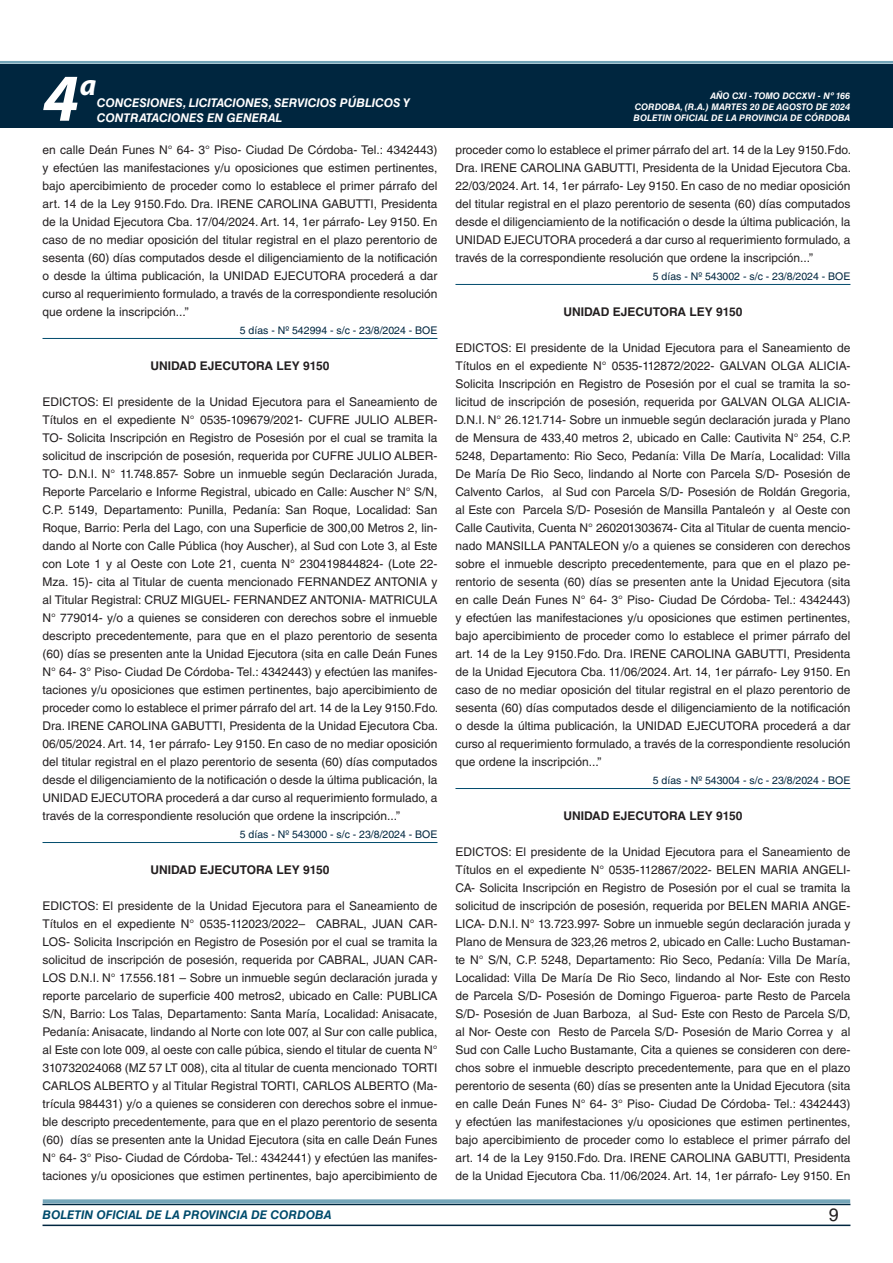
<style>
.page{position:relative;width:893px;height:1263px;background:#fff}
.page>*{position:absolute;margin:0;border:0;box-sizing:border-box;transform-origin:0 0}
.t1{font:italic 700 67.5px "Myriad Pro";color:#fff}
.t2{font:italic 700 30px "Myriad Pro";color:#fff}
.t3{font:18px "Helvetica LT Std";color:#231f20}
.TEXTO_BASE{font:12px/18px "Helvetica LT Std";color:#231f20;text-align:justify}
.RESUELVE{font:700 12px "Helvetica LT Std";color:#231f20}
.t4{font:italic 700 12px/14.4px "Helvetica LT Std";color:#fff}
.t5{font:italic 700 12px "Helvetica LT Std";color:#004b6c}
.FECHA_DE_VENCIMIENTO{font:10.5px "Helvetica LT Std";color:#00263f}
.t6{font:italic 700 9px/10.8px "Helvetica LT Std";color:#fff;text-align:right}
</style>
<div class="page">
<div style="left:0;top:61px;width:893px;height:6px;background:#fff;opacity:.75"></div>
<hr style="left:43px;top:1224px;width:807px;height:2px;background:#00263f">
<div style="left:42px;top:1198px;width:809px;height:8px;background:#fff;opacity:.75"></div>
<div style="left:0;top:64px;width:893px;height:64px;background:#00263f"></div>
<hr style="left:43px;top:338px;width:394px;height:1px;background:#004b6c">
<hr style="left:43px;top:842px;width:394px;height:1px;background:#004b6c">
<hr style="left:455px;top:284px;width:395px;height:1px;background:#004b6c">
<hr style="left:455px;top:788px;width:395px;height:1px;background:#004b6c">
<h1 class="t1" style="left:43px;top:54px;width:38px">4</h1>
<h2 class="t2" style="left:80px;top:66px;width:18px">a</h2>
<p class="t4" style="left:97px;top:96px;width:315px">CONCESIONES, LICITACIONES, SERVICIOS PÚBLICOS Y<br>CONTRATACIONES EN GENERAL</p>
<p class="TEXTO_BASE" style="left:43px;top:141px;width:396px">en calle Deán Funes N° 64- 3° Piso- Ciudad De Córdoba- Tel.: 4342443) y efectúen las manifestaciones y/u oposiciones que estimen pertinentes, bajo apercibimiento de proceder como lo establece el primer párrafo del art. 14 de la Ley 9150.Fdo. Dra. IRENE CAROLINA GABUTTI, Presidenta de la Unidad Ejecutora Cba. 17/04/2024. Art. 14, 1er párrafo- Ley 9150. En caso de no mediar oposición del titular registral en el plazo perentorio de sesenta (60) días computados desde el diligenciamiento de la notificación o desde la última publicación, la UNIDAD EJECUTORA procederá a dar curso al requerimiento formulado, a través de la correspondiente resolución que ordene la inscripción...”</p>
<p class="FECHA_DE_VENCIMIENTO" style="left:240px;top:324px;width:199px">5 días - Nº 542994 - s/c - 23/8/2024 - BOE</p>
<p class="RESUELVE" style="left:150px;top:358px;width:181px">UNIDAD EJECUTORA LEY 9150</p>
<p class="TEXTO_BASE" style="left:43px;top:393px;width:397px">EDICTOS: El presidente de la Unidad Ejecutora para el Saneamiento de Títulos en el expediente N° 0535-109679/2021- CUFRE JULIO ALBER-TO- Solicita Inscripción en Registro de Posesión por el cual se tramita la solicitud de inscripción de posesión, requerida por CUFRE JULIO ALBER-TO- D.N.I. N° 11.748.857- Sobre un inmueble según Declaración Jurada, Reporte Parcelario e Informe Registral, ubicado en Calle: Auscher N° S/N, C.P. 5149, Departamento: Punilla, Pedanía: San Roque, Localidad: San Roque, Barrio: Perla del Lago, con una Superficie de 300,00 Metros 2, lin&shy;dando al Norte con Calle Pública (hoy Auscher), al Sud con Lote 3, al Este con Lote 1 y al Oeste con Lote 21, cuenta N° 230419844824- (Lote 22- Mza. 15)- cita al Titular de cuenta mencionado FERNANDEZ ANTONIA y al Titular Registral: CRUZ MIGUEL- FERNANDEZ ANTONIA- MATRICULA N° 779014- y/o a quienes se consideren con derechos sobre el inmueble descripto precedentemente, para que en el plazo perentorio de sesenta (60) días se presenten ante la Unidad Ejecutora (sita en calle Deán Funes N° 64- 3° Piso- Ciudad De Córdoba- Tel.: 4342443) y efectúen las manifes&shy;taciones y/u oposiciones que estimen pertinentes, bajo apercibimiento de proceder como lo establece el primer párrafo del art. 14 de la Ley 9150.Fdo.<br>Dra. IRENE CAROLINA GABUTTI, Presidenta de la Unidad Ejecutora Cba.<br>06/05/2024. Art. 14, 1er párrafo- Ley 9150. En caso de no mediar oposición del titular registral en el plazo perentorio de sesenta (60) días computados desde el diligenciamiento de la notificación o desde la última publicación, la UNIDAD EJECUTORA procederá a dar curso al requerimiento formulado, a través de la correspondiente resolución que ordene la inscripción...”</p>
<p class="FECHA_DE_VENCIMIENTO" style="left:240px;top:828px;width:199px">5 días - Nº 543000 - s/c - 23/8/2024 - BOE</p>
<p class="RESUELVE" style="left:150px;top:862px;width:181px">UNIDAD EJECUTORA LEY 9150</p>
<p class="TEXTO_BASE" style="left:43px;top:897px;width:396px">EDICTOS: El presidente de la Unidad Ejecutora para el Saneamiento de Títulos en el expediente N° 0535-112023/2022– CABRAL, JUAN CAR-LOS- Solicita Inscripción en Registro de Posesión por el cual se tramita la solicitud de inscripción de posesión, requerida por CABRAL, JUAN CAR-LOS D.N.I. N° 17.556.181 – Sobre un inmueble según declaración jurada y reporte parcelario de superficie 400 metros2, ubicado en Calle: PUBLICA S/N, Barrio: Los Talas, Departamento: Santa María, Localidad: Anisacate, Pedanía: Anisacate, lindando al Norte con lote 007, al Sur con calle publica, al Este con lote 009, al oeste con calle púbica, siendo el titular de cuenta N° 310732024068 (MZ 57 LT 008), cita al titular de cuenta mencionado TORTI CARLOS ALBERTO y al Titular Registral TORTI, CARLOS ALBERTO (Ma&shy;trícula 984431) y/o a quienes se consideren con derechos sobre el inmue&shy;ble descripto precedentemente, para que en el plazo perentorio de sesenta (60) días se presenten ante la Unidad Ejecutora (sita en calle Deán Funes N° 64- 3° Piso- Ciudad de Córdoba- Tel.: 4342441) y efectúen las manifes&shy;taciones y/u oposiciones que estimen pertinentes, bajo apercibimiento de</p>
<p class="t6" style="left:635px;top:91px;width:217px">AÑO CXI - TOMO DCCXVI - Nº 166<br>CORDOBA, (R.A.) MARTES 20 DE AGOSTO DE 2024</p>
<p class="t6" style="left:634px;top:112px;width:218px">BOLETIN OFICIAL DE LA PROVINCIA DE CÓRDOBA</p>
<p class="TEXTO_BASE" style="left:455px;top:141px;width:397px">proceder como lo establece el primer párrafo del art. 14 de la Ley 9150.Fdo.<br>Dra. IRENE CAROLINA GABUTTI, Presidenta de la Unidad Ejecutora Cba.<br>22/03/2024. Art. 14, 1er párrafo- Ley 9150. En caso de no mediar oposición del titular registral en el plazo perentorio de sesenta (60) días computados desde el diligenciamiento de la notificación o desde la última publicación, la UNIDAD EJECUTORA procederá a dar curso al requerimiento formulado, a través de la correspondiente resolución que ordene la inscripción...”</p>
<p class="FECHA_DE_VENCIMIENTO" style="left:653px;top:270px;width:199px">5 días - Nº 543002 - s/c - 23/8/2024 - BOE</p>
<p class="RESUELVE" style="left:563px;top:304px;width:181px">UNIDAD EJECUTORA LEY 9150</p>
<p class="TEXTO_BASE" style="left:455px;top:339px;width:397px">EDICTOS: El presidente de la Unidad Ejecutora para el Saneamiento de Títulos en el expediente N° 0535-112872/2022- GALVAN OLGA ALICIA-Solicita Inscripción en Registro de Posesión por el cual se tramita la so&shy;licitud de inscripción de posesión, requerida por GALVAN OLGA ALICIA-D.N.I. N° 26.121.714- Sobre un inmueble según declaración jurada y Plano de Mensura de 433,40 metros 2, ubicado en Calle: Cautivita N° 254, C.P.<br>5248, Departamento: Rio Seco, Pedanía: Villa De María, Localidad: Villa De María De Rio Seco, lindando al Norte con Parcela S/D- Posesión de Calvento Carlos, al Sud con Parcela S/D- Posesión de Roldán Gregoria, al Este con Parcela S/D- Posesión de Mansilla Pantaleón y al Oeste con Calle Cautivita, Cuenta N° 260201303674- Cita al Titular de cuenta mencio&shy;nado MANSILLA PANTALEON y/o a quienes se consideren con derechos sobre el inmueble descripto precedentemente, para que en el plazo pe&shy;rentorio de sesenta (60) días se presenten ante la Unidad Ejecutora (sita en calle Deán Funes N° 64- 3° Piso- Ciudad De Córdoba- Tel.: 4342443) y efectúen las manifestaciones y/u oposiciones que estimen pertinentes, bajo apercibimiento de proceder como lo establece el primer párrafo del art. 14 de la Ley 9150.Fdo. Dra. IRENE CAROLINA GABUTTI, Presidenta de la Unidad Ejecutora Cba. 11/06/2024. Art. 14, 1er párrafo- Ley 9150. En caso de no mediar oposición del titular registral en el plazo perentorio de sesenta (60) días computados desde el diligenciamiento de la notificación o desde la última publicación, la UNIDAD EJECUTORA procederá a dar curso al requerimiento formulado, a través de la correspondiente resolución que ordene la inscripción...”</p>
<p class="FECHA_DE_VENCIMIENTO" style="left:653px;top:774px;width:199px">5 días - Nº 543004 - s/c - 23/8/2024 - BOE</p>
<p class="RESUELVE" style="left:563px;top:808px;width:181px">UNIDAD EJECUTORA LEY 9150</p>
<p class="TEXTO_BASE" style="left:455px;top:843px;width:396px">EDICTOS: El presidente de la Unidad Ejecutora para el Saneamiento de Títulos en el expediente N° 0535-112867/2022- BELEN MARIA ANGELI-CA- Solicita Inscripción en Registro de Posesión por el cual se tramita la solicitud de inscripción de posesión, requerida por BELEN MARIA ANGE-LICA- D.N.I. N° 13.723.997- Sobre un inmueble según declaración jurada y Plano de Mensura de 323,26 metros 2, ubicado en Calle: Lucho Bustaman&shy;te N° S/N, C.P. 5248, Departamento: Rio Seco, Pedanía: Villa De María, Localidad: Villa De María De Rio Seco, lindando al Nor- Este con Resto de Parcela S/D- Posesión de Domingo Figueroa- parte Resto de Parcela S/D- Posesión de Juan Barboza, al Sud- Este con Resto de Parcela S/D, al Nor- Oeste con Resto de Parcela S/D- Posesión de Mario Correa y al Sud con Calle Lucho Bustamante, Cita a quienes se consideren con dere&shy;chos sobre el inmueble descripto precedentemente, para que en el plazo perentorio de sesenta (60) días se presenten ante la Unidad Ejecutora (sita en calle Deán Funes N° 64- 3° Piso- Ciudad De Córdoba- Tel.: 4342443) y efectúen las manifestaciones y/u oposiciones que estimen pertinentes, bajo apercibimiento de proceder como lo establece el primer párrafo del art. 14 de la Ley 9150.Fdo. Dra. IRENE CAROLINA GABUTTI, Presidenta de la Unidad Ejecutora Cba. 11/06/2024. Art. 14, 1er párrafo- Ley 9150. En</p>
<p class="t5" style="left:43px;top:1208px;width:290px">BOLETIN OFICIAL DE LA PROVINCIA DE CORDOBA</p>
<h3 class="t3" style="left:829px;top:1204px;width:12px">9</h3>
</div>
